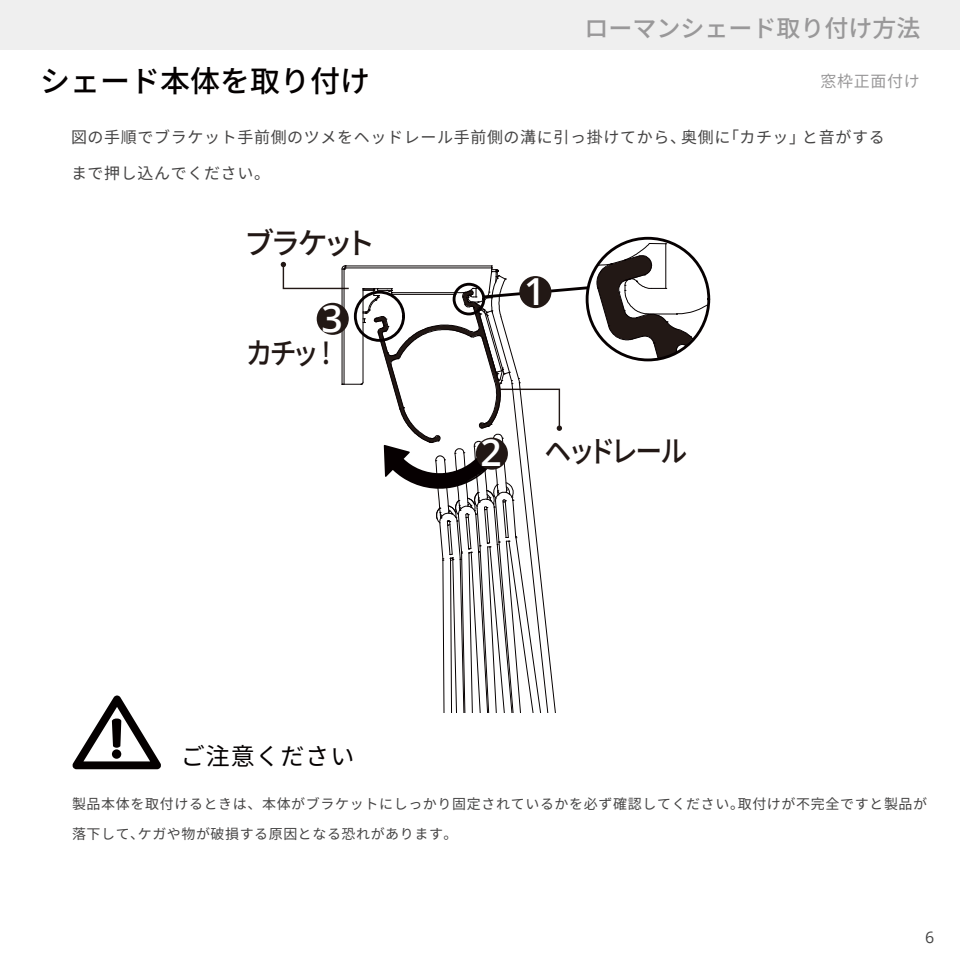
<style>
.page{position:relative;width:960px;height:960px;background:#fff}
.page>*{position:absolute;margin:0;border:0;box-sizing:border-box;transform-origin:0 0}
.t1{font:600 37.3px "Open Sans";color:#fff}
.t2{font:500 30px "Noto Sans CJ Kjp";color:#040000}
.t3{font:500 29.9px "Noto Sans CJ Kjp";letter-spacing:-.135em;color:#221815;scale:.9 1}
.t4{font:500 29.9px "Noto Sans CJ Kjp";letter-spacing:-.135em;color:#221815}
.t5{font:500 24px "Noto Sans CJ Kjp";color:#999899}
.t6{font:24px "Noto Sans CJ Kjp";letter-spacing:.04em;color:#040000}
.t7{font:16px "Noto Sans CJ Kjp";letter-spacing:.04em;color:#454444}
.t8{font:16px "Noto Sans CJ Kjp";letter-spacing:.04em;color:#999899}
.t9{font:16px "Open Sans";color:#444}
.t10{font:14px/30px "Noto Sans CJ Kjp";letter-spacing:.045em;color:#454444}
</style>
<div class="page">
<div style="left:0;top:0;width:960px;height:50px;background:#efefef"></div>
<svg style="left:72px;top:696px;width:89px;height:73px"></svg>
<div style="left:112px;top:749px;width:9px;height:10px;background:#040000;border-radius:50%"></div>
<svg style="left:281px;top:242px;width:427px;height:471px"></svg>
<div style="left:476px;top:438px;width:32px;height:32px;background:#221815;border-radius:50%"></div>
<div style="left:317px;top:303px;width:32px;height:32px;background:#221815;border-radius:50%"></div>
<h3 class="t5" style="left:584px;top:15px;width:337px">ローマンシェード取り付け方法</h3>
<h2 class="t2" style="left:40px;top:64px;width:332px">シェード本体を取り付け</h2>
<p class="t7" style="left:71px;top:128px;width:815px">図の手順でブラケット手前側のツメをヘッドレール手前側の溝に引っ掛けてから、奥側に「カチッ」と音がする</p>
<p class="t7" style="left:71px;top:164px;width:201px">まで押し込んでください。</p>
<p class="t8" style="left:821px;top:72px;width:101px">窓枠正面付け</p>
<h3 class="t4" style="left:245px;top:226px;width:132px">ブラケット</h3>
<h1 class="t1" style="left:321px;top:292px;width:23px">3</h1>
<h3 class="t3" style="left:246px;top:336px;width:96px">カチッ !</h3>
<h1 class="t1" style="left:524px;top:266px;width:23px">1</h1>
<h1 class="t1" style="left:481px;top:427px;width:23px">2</h1>
<h3 class="t3" style="left:544px;top:434px;width:160px">ヘッドレール</h3>
<h3 class="t6" style="left:181px;top:743px;width:175px">ご注意ください</h3>
<p class="t10" style="left:72px;top:789px;width:857px">製品本体を取付けるときは、本体がブラケットにしっかり固定されているかを必ず確認してください。取付けが不完全ですと製品が落下して、ケガや物が破損する原因となる恐れがあります。</p>
<p class="t9" style="left:925px;top:926px;width:11px">6</p>
</div>
